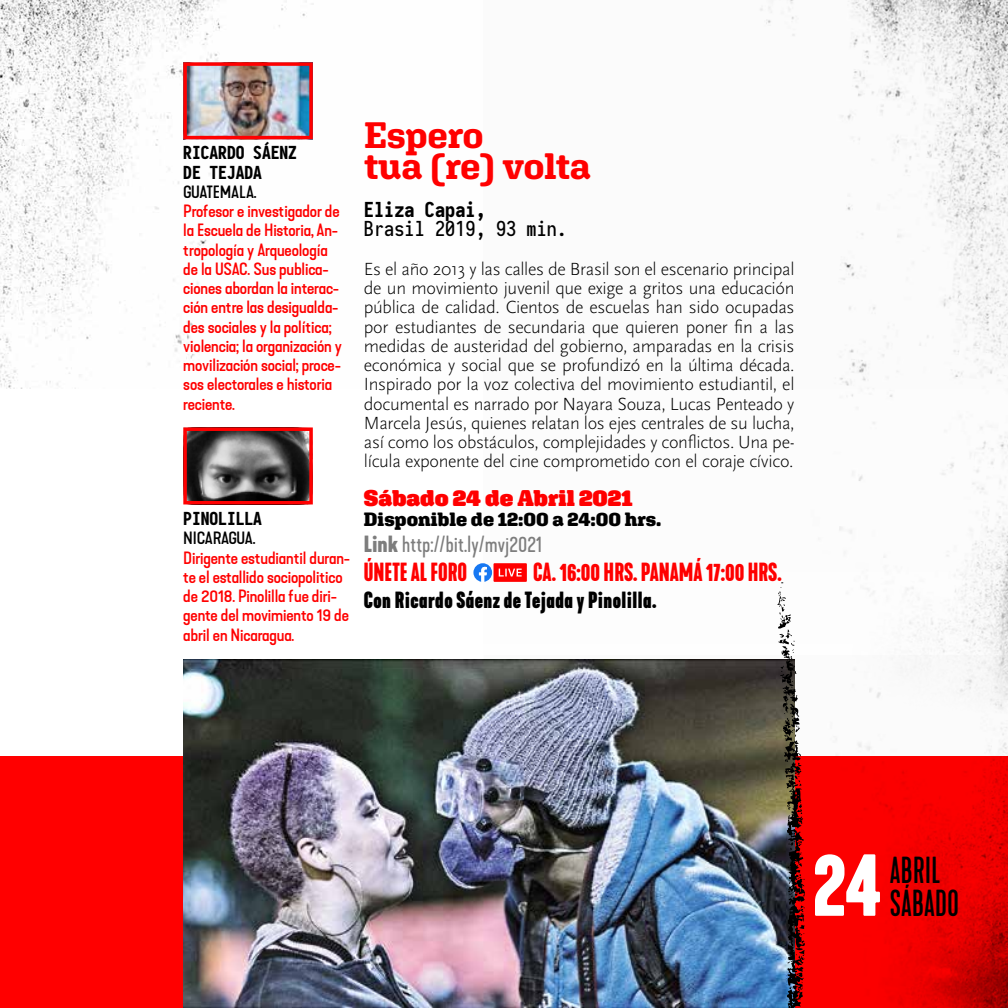
<style>
.page{position:relative;width:1008px;height:1008px;background:#fff}
.page>*{position:absolute;margin:0;border:0;box-sizing:border-box;transform-origin:0 0}
.t1{font:600 condensed 87.85px "Kapra Neue";color:#fff}
.t2{font:700 36.75px/31.5px "Aglet Slab";letter-spacing:-.015em;color:#f00}
.t3{font:condensed 35.18px/33.1px "Kapra Neue";color:#000}
.t4{font:600 condensed 24.5px "Kapra Neue";color:#f00}
.t5{font:900 22.75px "Aglet Slab";color:#f00}
.t6{font:700 condensed 21.88px "Kapra Neue";letter-spacing:.02em;color:#000}
.t7{font:21.88px "Kapra Neue";color:#7d7d7d}
.t8{font:500 20.12px "Iosevka";letter-spacing:.005em;color:#000}
.t9{font:800 20.12px "Iosevka";letter-spacing:.005em;color:#000}
.t10{font:900 19.25px "Aglet Slab";color:#000}
.t11{font:300 18.38px/19.2px "Scala Sans Pro";letter-spacing:-.015em;color:#000;text-align:justify}
.t12{font:800 17.5px/19.2px "Iosevka";color:#000}
.t13{font:500 expanded 16.62px/19.2px "Kapra Neue";letter-spacing:-.01em;color:#f00}
.t14{font:500 expanded 16.62px "Kapra Neue";letter-spacing:-.01em;color:#000}
.s1{font-weight:700}
</style>
<div class="page">
<img style="left:0;top:0;width:314px;height:388px">
<div style="left:0;top:756px;width:1008px;height:252px;background:#f00"></div>
<img style="left:492px;top:0;width:516px;height:655px">
<img style="left:484px;top:655px;width:524px;height:353px">
<img style="left:183px;top:660px;width:593px;height:348px">
<img style="left:776px;top:581px;width:30px;height:427px">
<img style="left:188px;top:67px;width:120px;height:67px">
<div style="left:183px;top:62px;width:130px;height:77px;border:4px solid #f00"></div>
<img style="left:188px;top:432px;width:120px;height:67px">
<div style="left:183px;top:427px;width:130px;height:77px;border:4px solid #f00"></div>
<div style="left:494px;top:563px;width:33px;height:19px;background:#f00"></div>
<svg style="left:499px;top:569px;width:23px;height:8px"></svg>
<svg style="left:473px;top:563px;width:19px;height:19px"></svg>
<p class="t12" style="left:183px;top:144px;width:115px">RICARDO SÁENZ<br>DE TEJADA</p>
<p class="t14" style="left:183px;top:182px;width:75px">GUATEMALA.</p>
<p class="t13" style="left:183px;top:202px;width:160px">Profesor e investigador de la Escuela de Historia, An&shy;tropología y Arqueología de la USAC. Sus publica&shy;ciones abordan la interac&shy;ción entre las desigualda&shy;des sociales y la política; violencia; la organización y movilización social; proce&shy;sos electorales e historia reciente.</p>
<p class="t12" style="left:183px;top:509px;width:80px">PINOLILLA</p>
<p class="t14" style="left:183px;top:528px;width:74px">NICARAGUA.</p>
<p class="t13" style="left:183px;top:548px;width:168px">Dirigente estudiantil duran&shy;te el estallido sociopolitico de 2018. Pinolilla fue diri&shy;gente del movimiento 19 de abril en Nicaragua.</p>
<h2 class="t2" style="left:364px;top:119px;width:229px">Espero<br>tua (re) volta</h2>
<p class="t9" style="left:364px;top:198px;width:123px">Eliza Capai,</p>
<p class="t8" style="left:364px;top:218px;width:205px">Brasil 2019, 93 min.</p>
<p class="t11" style="left:364px;top:259px;width:432px">Es el año 2013 y las calles de Brasil son el escenario principal de un movimiento juvenil que exige a gritos una educación pública de calidad. Cientos de escuelas han sido ocupadas por estudiantes de secundaria que quieren poner fin a las medidas de austeridad del gobierno, amparadas en la crisis económica y social que se profundizó en la última década.<br>Inspirado por la voz colectiva del movimiento estudiantil, el documental es narrado por Nayara Souza, Lucas Penteado y Marcela Jesús, quienes relatan los ejes centrales de su lucha, así como los obstáculos, complejidades y conflictos. Una pe&shy;lícula exponente del cine comprometido con el coraje cívico.</p>
<p class="t5" style="left:364px;top:485px;width:270px">Sábado 24 de Abril 2021</p>
<p class="t10" style="left:364px;top:508px;width:299px">Disponible de 12:00 a 24:00 hrs.</p>
<p class="t7" style="left:364px;top:531px;width:180px"><span class="s1">Link</span> http://bit.ly/mvj2021</p>
<h3 class="t4" style="left:364px;top:557px;width:105px">ÚNETE AL FORO</h3>
<h3 class="t4" style="left:533px;top:557px;width:250px">CA. 16:00 HRS. PANAMÁ 17:00 HRS.</h3>
<p class="t6" style="left:364px;top:585px;width:294px">Con Ricardo Sáenz de Tejada y Pinolilla.</p>
<h1 class="t1" style="left:813px;top:828px;width:70px">24</h1>
<h3 class="t3" style="left:890px;top:854px;width:71px">ABRIL<br>SÁBADO</h3>
</div>
